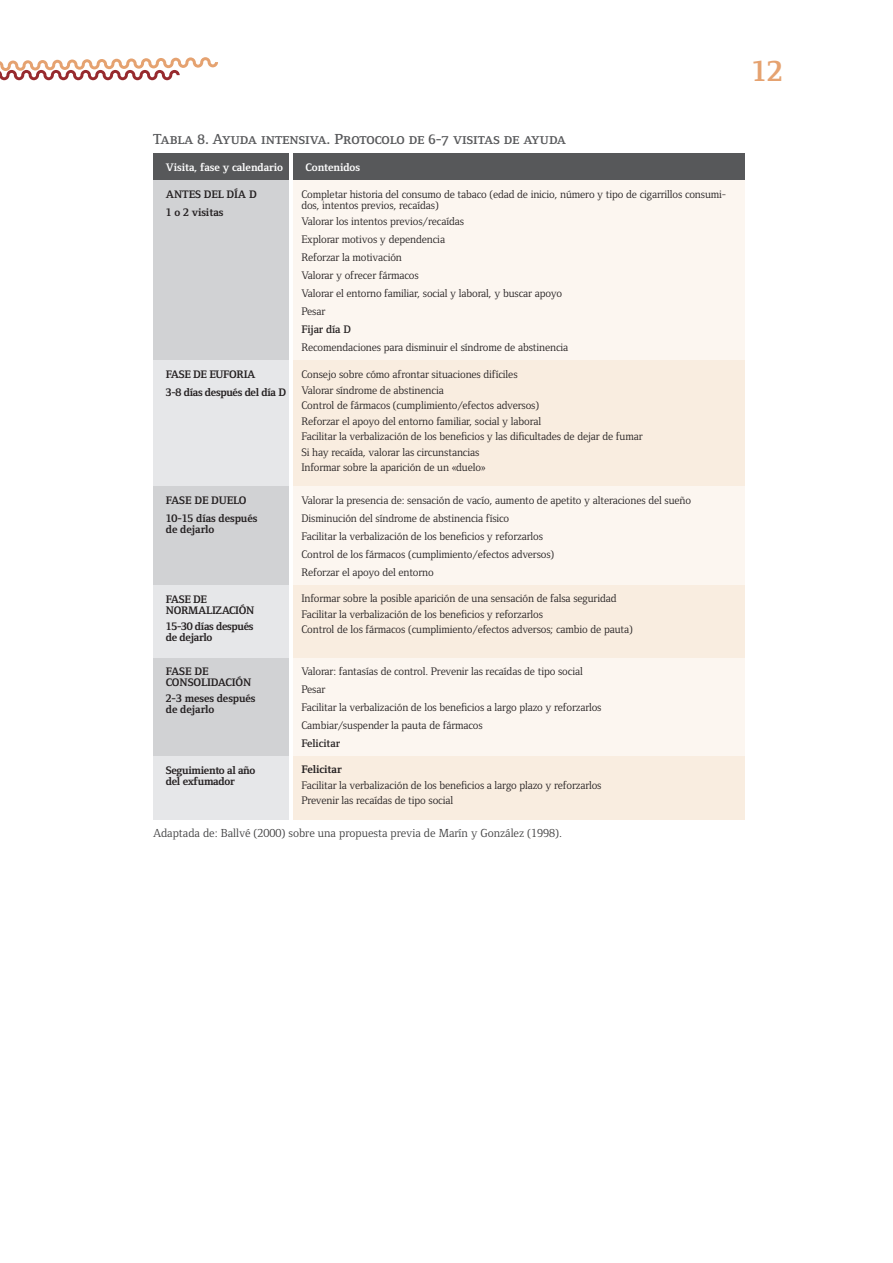
<style>
.page{position:relative;width:893px;height:1263px;background:#fff}
.page>*{position:absolute;margin:0;border:0;box-sizing:border-box;transform-origin:0 0}
.t1{font:700 30px "Foundry Form Serif";color:#e5a270}
.t2{font:15px "Foundry Form Serif Demi SC";color:#57585a}
.t3{font:12px "Foundry Form Serif";color:#3e3e3f}
.t4{font:11.25px/18px "Foundry Form Serif";letter-spacing:-.01em;color:#231f20}
.t5{font:700 11.25px/11.2px "Foundry Form Serif";letter-spacing:-.03em;color:#231f20}
.t6{font:700 11.25px/11.2px "Foundry Form Serif";letter-spacing:-.01em;color:#231f20}
.t7{font:700 11.25px "Foundry Form Serif";letter-spacing:-.01em;color:#fff}
.t8{font:600 11.25px "Foundry Form Serif";letter-spacing:-.01em;color:#231f20}
</style>
<div class="page">
<svg style="left:0;top:57px;width:218px;height:18px"></svg>
<div style="left:153px;top:153px;width:135px;height:27px;background:#57585a"></div>
<div style="left:293px;top:153px;width:451px;height:27px;background:#57585a"></div>
<div style="left:153px;top:180px;width:135px;height:180px;background:#d1d2d4"></div>
<div style="left:153px;top:486px;width:135px;height:99px;background:#d1d2d4"></div>
<div style="left:153px;top:657px;width:135px;height:99px;background:#d1d2d4"></div>
<div style="left:153px;top:361px;width:135px;height:125px;background:#e6e7e9"></div>
<div style="left:153px;top:585px;width:135px;height:72px;background:#e6e7e9"></div>
<div style="left:153px;top:756px;width:135px;height:63px;background:#e6e7e9"></div>
<div style="left:293px;top:180px;width:451px;height:181px;background:#fcf6f0"></div>
<div style="left:293px;top:486px;width:451px;height:99px;background:#fcf6f0"></div>
<div style="left:293px;top:657px;width:451px;height:99px;background:#fcf6f0"></div>
<div style="left:293px;top:361px;width:451px;height:125px;background:#f9ede0"></div>
<div style="left:293px;top:585px;width:451px;height:72px;background:#f9ede0"></div>
<div style="left:293px;top:756px;width:451px;height:63px;background:#f9ede0"></div>
<h2 class="t2" style="left:153px;top:131px;width:415px">Tabla 8. Ayuda intensiva. Protocolo de 6-7 visitas de ayuda</h2>
<p class="t7" style="left:166px;top:161px;width:119px">Visita, fase y calendario</p>
<p class="t7" style="left:306px;top:161px;width:56px">Contenidos</p>
<p class="t5" style="left:166px;top:189px;width:16px">Antes</p>
<p class="t5" style="left:204px;top:189px;width:8px">del</p>
<p class="t5" style="left:226px;top:189px;width:32px">día D</p>
<p class="t6" style="left:166px;top:207px;width:59px">1 o 2 visitas</p>
<p class="t4" style="left:301px;top:189px;width:426px;line-height:11.2px">Completar historia del consumo de tabaco (edad de inicio, número y tipo de cigarrillos consumi&shy;dos, intentos previos, recaídas)</p>
<p class="t4" style="left:301px;top:212px;width:262px">Valorar los intentos previos/recaídas<br>Explorar motivos y dependencia<br>Reforzar la motivación<br>Valorar y ofrecer fármacos<br>Valorar el entorno familiar, social y laboral, y buscar apoyo<br>Pesar</p>
<p class="t8" style="left:301px;top:323px;width:51px">Fijar día D</p>
<p class="t4" style="left:301px;top:338px;width:268px">Recomendaciones para disminuir el síndrome de abstinencia</p>
<p class="t5" style="left:166px;top:369px;width:13px">Fase</p>
<p class="t5" style="left:166px;top:365px;width:122px;line-height:18px;text-indent:27px">de euforia<br>3-8 días después del día D</p>
<p class="t4" style="left:301px;top:366px;width:343px;line-height:15.5px">Consejo sobre cómo afrontar situaciones difíciles<br>Valorar síndrome de abstinencia<br>Control de fármacos (cumplimiento/efectos adversos)<br>Reforzar el apoyo del entorno familiar, social y laboral<br>Facilitar la verbalización de los beneficios y las dificultades de dejar de fumar Si hay recaída, valorar las circunstancias<br>Informar sobre la aparición de un «duelo»</p>
<p class="t6" style="left:166px;top:491px;width:93px;line-height:18px">FASE DE DUELO<br>10-15 días después</p>
<p class="t6" style="left:166px;top:524px;width:50px">de dejarlo</p>
<p class="t4" style="left:301px;top:491px;width:391px">Valorar la presencia de: sensación de vacío, aumento de apetito y alteraciones del sueño Disminución del síndrome de abstinencia físico<br>Facilitar la verbalización de los beneficios y reforzarlos<br>Control de los fármacos (cumplimiento/efectos adversos)<br>Reforzar el apoyo del entorno</p>
<p class="t5" style="left:166px;top:594px;width:90px">FASE DE<br>NORMALIZACIÓN</p>
<p class="t5" style="left:166px;top:621px;width:89px">15-30 días después de dejarlo</p>
<p class="t4" style="left:301px;top:591px;width:333px;line-height:15.5px">Informar sobre la posible aparición de una sensación de falsa seguridad<br>Facilitar la verbalización de los beneficios y reforzarlos<br>Control de los fármacos (cumplimiento/efectos adversos; cambio de pauta)</p>
<p class="t6" style="left:166px;top:666px;width:87px">FASE DE<br>CONSOLIDACIÓN</p>
<p class="t6" style="left:166px;top:693px;width:91px">2-3 meses después de dejarlo</p>
<p class="t4" style="left:301px;top:662px;width:302px">Valorar: fantasías de control. Prevenir las recaídas de tipo social Pesar<br>Facilitar la verbalización de los beneficios a largo plazo y reforzarlos Cambiar/suspender la pauta de fármacos</p>
<p class="t8" style="left:301px;top:737px;width:40px">Felicitar</p>
<p class="t5" style="left:166px;top:765px;width:91px">Seguimiento al año del exfumador</p>
<p class="t6" style="left:301px;top:764px;width:42px">Felicitar</p>
<p class="t4" style="left:301px;top:777px;width:302px;line-height:15.5px">Facilitar la verbalización de los beneficios a largo plazo y reforzarlos<br>Prevenir las recaídas de tipo social</p>
<p class="t3" style="left:153px;top:826px;width:410px">Adaptada de: Ballvé (2000) sobre una propuesta previa de Marín y González (1998).</p>
<h1 class="t1" style="left:751px;top:54px;width:33px">12</h1>
</div>
